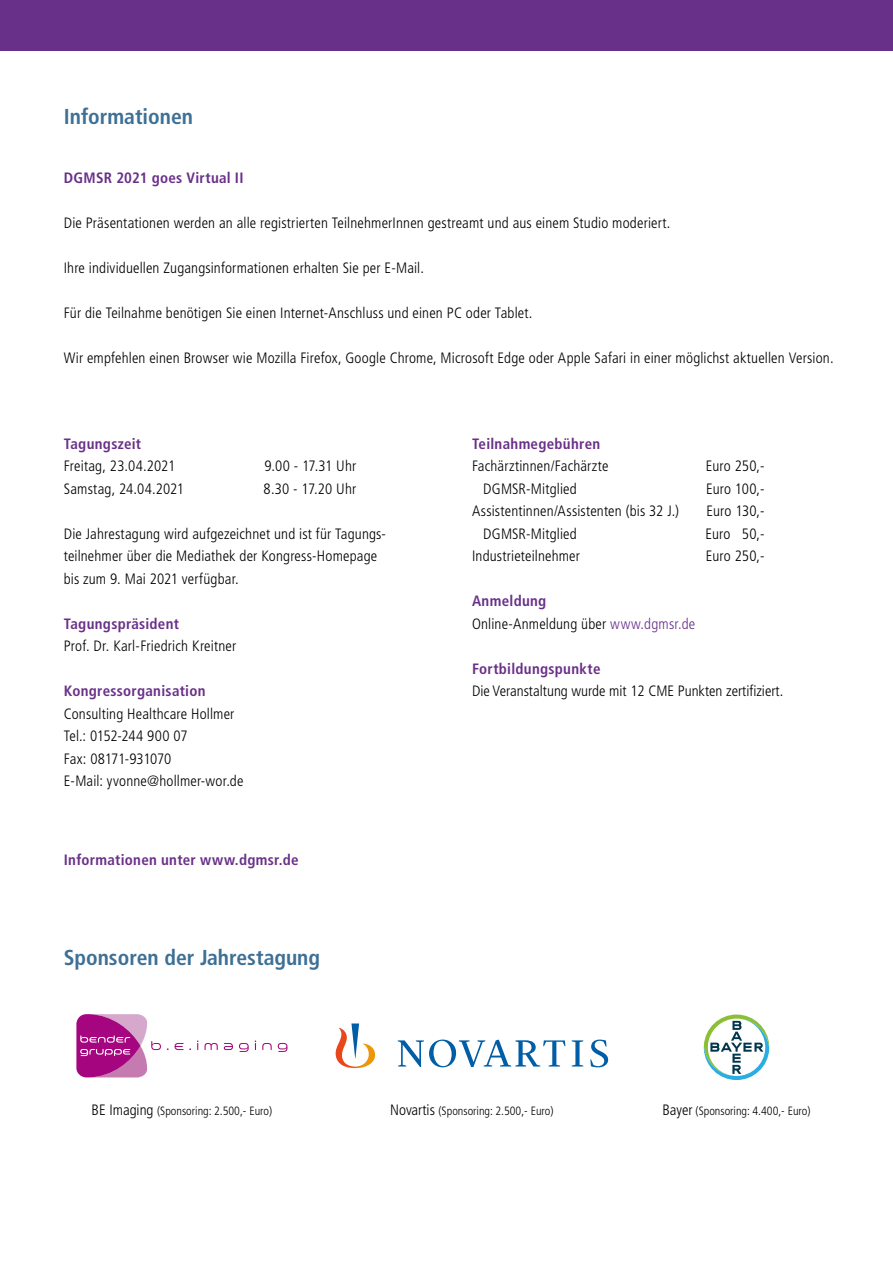
<style>
.page{position:relative;width:893px;height:1263px;background:#fff}
.page>*{position:absolute;margin:0;border:0;box-sizing:border-box;transform-origin:0 0}
.t1{font:700 condensed 21.6px "Frutiger 67";color:#3e7096}
.t2{font:300 condensed 15px/22.5px "Frutiger 47";letter-spacing:.01em;color:#000}
.t3{font:700 condensed 15px "Frutiger 67";letter-spacing:.02em;color:#693089}
.t4{font:300 condensed 12px "Frutiger 47";color:#000}
.s1{color:#693089}
.s2{font-size:15px}
</style>
<div class="page">
<div style="left:0;top:0;width:893px;height:51px;background:#693089"></div>
<svg style="left:76px;top:1014px;width:85px;height:63px"></svg>
<svg style="left:175px;top:1043px;width:16px;height:7px"></svg>
<svg style="left:205px;top:1043px;width:13px;height:7px"></svg>
<svg style="left:224px;top:1043px;width:9px;height:7px"></svg>
<svg style="left:239px;top:1043px;width:10px;height:9px"></svg>
<svg style="left:262px;top:1043px;width:10px;height:7px"></svg>
<svg style="left:278px;top:1043px;width:9px;height:9px"></svg>
<svg style="left:704px;top:1014px;width:65px;height:66px"></svg>
<svg style="left:336px;top:1023px;width:272px;height:45px"></svg>
<h1 class="t1" style="left:64px;top:104px;width:131px">Informationen</h1>
<p class="t3" style="left:64px;top:169px;width:181px">DGMSR 2021 goes Virtual II</p>
<p class="t2" style="left:64px;top:212px;width:608px">Die Präsentationen werden an alle registrierten TeilnehmerInnen gestreamt und aus einem Studio moderiert.</p>
<p class="t2" style="left:64px;top:257px;width:362px">Ihre individuellen Zugangsinformationen erhalten Sie per E-Mail.</p>
<p class="t2" style="left:64px;top:302px;width:470px">Für die Teilnahme benötigen Sie einen Internet-Anschluss und einen PC oder Tablet.</p>
<p class="t2" style="left:64px;top:347px;width:771px">Wir empfehlen einen Browser wie Mozilla Firefox, Google Chrome, Microsoft Edge oder Apple Safari in einer möglichst aktuellen Version.</p>
<p class="t3" style="left:64px;top:434px;width:79px">Tagungszeit</p>
<p class="t2" style="left:64px;top:455px;width:113px">Freitag, 23.04.2021</p>
<p class="t2" style="left:264px;top:455px;width:93px">9.00 - 17.31 Uhr</p>
<p class="t2" style="left:64px;top:477px;width:122px">Samstag, 24.04.2021</p>
<p class="t2" style="left:264px;top:477px;width:94px">8.30 - 17.20 Uhr</p>
<p class="t2" style="left:64px;top:522px;width:324px">Die Jahrestagung wird aufgezeichnet und ist für Tagungs&shy;teilnehmer über die Mediathek der Kongress-Homepage bis zum 9. Mai 2021 verfügbar.</p>
<p class="t3" style="left:64px;top:614px;width:117px">Tagungspräsident</p>
<p class="t2" style="left:64px;top:635px;width:174px">Prof. Dr. Karl-Friedrich Kreitner</p>
<p class="t3" style="left:64px;top:682px;width:143px">Kongressorganisation</p>
<p class="t2" style="left:64px;top:702px;width:181px">Consulting Healthcare Hollmer<br>Tel.: 0152-244 900 07<br>Fax: 08171-931070<br>E-Mail: yvonne@hollmer-wor.de</p>
<p class="t3" style="left:64px;top:851px;width:236px">Informationen unter www.dgmsr.de</p>
<h1 class="t1" style="left:64px;top:945px;width:258px">Sponsoren der Jahrestagung</h1>
<p class="t3" style="left:472px;top:434px;width:130px">Teilnahmegebühren</p>
<p class="t2" style="left:472px;top:455px;width:138px">Fachärztinnen/Fachärzte</p>
<p class="t2" style="left:706px;top:455px;width:60px">Euro 250,-</p>
<p class="t2" style="left:483px;top:477px;width:95px">DGMSR-Mitglied</p>
<p class="t2" style="left:706px;top:477px;width:60px">Euro 100,-</p>
<p class="t2" style="left:472px;top:500px;width:209px">Assistentinnen/Assistenten (bis 32 J.)</p>
<p class="t2" style="left:707px;top:500px;width:59px">Euro 130,-</p>
<p class="t2" style="left:483px;top:522px;width:95px">DGMSR-Mitglied</p>
<p class="t2" style="left:705px;top:522px;width:61px">Euro 50,-</p>
<p class="t2" style="left:472px;top:545px;width:109px">Industrieteilnehmer</p>
<p class="t2" style="left:706px;top:545px;width:60px">Euro 250,-</p>
<p class="t3" style="left:472px;top:592px;width:76px">Anmeldung</p>
<p class="t2" style="left:472px;top:612px;width:225px">Online-Anmeldung über <span class="s1">www.dgmsr.de</span></p>
<p class="t3" style="left:472px;top:659px;width:130px">Fortbildungspunkte</p>
<p class="t2" style="left:472px;top:680px;width:313px">Die Veranstaltung wurde mit 12 CME Punkten zertifiziert.</p>
<p class="t4" style="left:92px;top:1104px;width:182px"><span class="s2">BE Imaging</span> (Sponsoring: 2.500,- Euro)</p>
<p class="t4" style="left:390px;top:1104px;width:165px"><span class="s2">Novartis</span> (Sponsoring: 2.500,- Euro)</p>
<p class="t4" style="left:662px;top:1104px;width:150px"><span class="s2">Bayer</span> (Sponsoring: 4.400,- Euro)</p>
</div>
